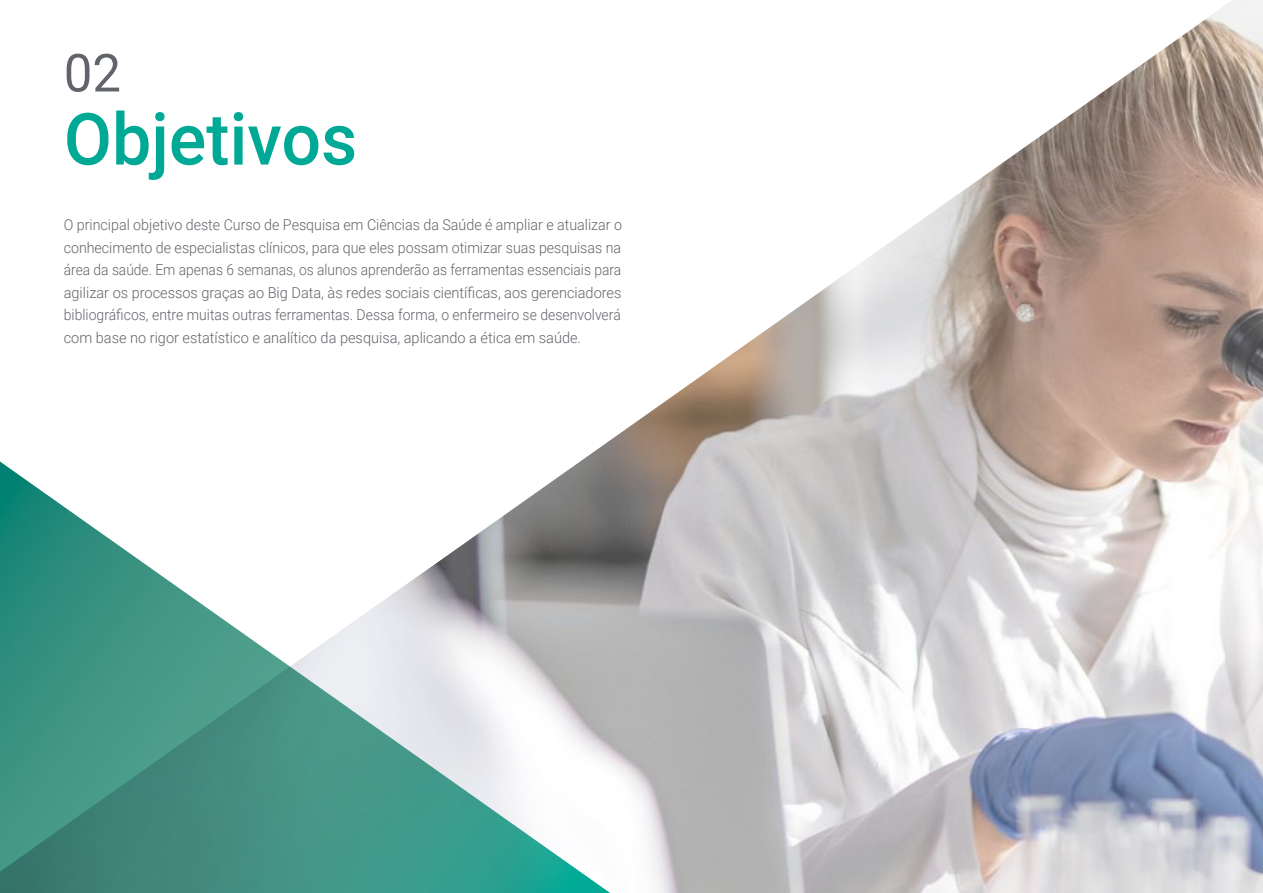
<style>
.page{position:relative;width:1263px;height:893px;background:#fff}
.page>*{position:absolute;margin:0;border:0;box-sizing:border-box;transform-origin:0 0}
.t1{font:500 72px "Roboto";color:#00a996}
.t2{font:52.5px "Roboto";color:#61646a}
.t3{font:300 15px/22.5px "Roboto";color:#61646a;text-align:justify;scale:.95 1}
</style>
<div class="page">
<img style="left:602px;top:0;width:661px;height:893px">
<svg style="left:0;top:446px;width:640px;height:447px"></svg>
<h2 class="t2" style="left:64px;top:36px;width:59px">02</h2>
<h1 class="t1" style="left:64px;top:89px;width:295px">Objetivos</h1>
<p class="t3" style="left:64px;top:213px;width:589px">O principal objetivo deste Curso de Pesquisa em Ciências da Saúde é ampliar e atualizar o conhecimento de especialistas clínicos, para que eles possam otimizar suas pesquisas na área da saúde. Em apenas 6 semanas, os alunos aprenderão as ferramentas essenciais para agilizar os processos graças ao Big Data, às redes sociais científicas, aos gerenciadores bibliográficos, entre muitas outras ferramentas. Dessa forma, o enfermeiro se desenvolverá com base no rigor estatístico e analítico da pesquisa, aplicando a ética em saúde.</p>
</div>
